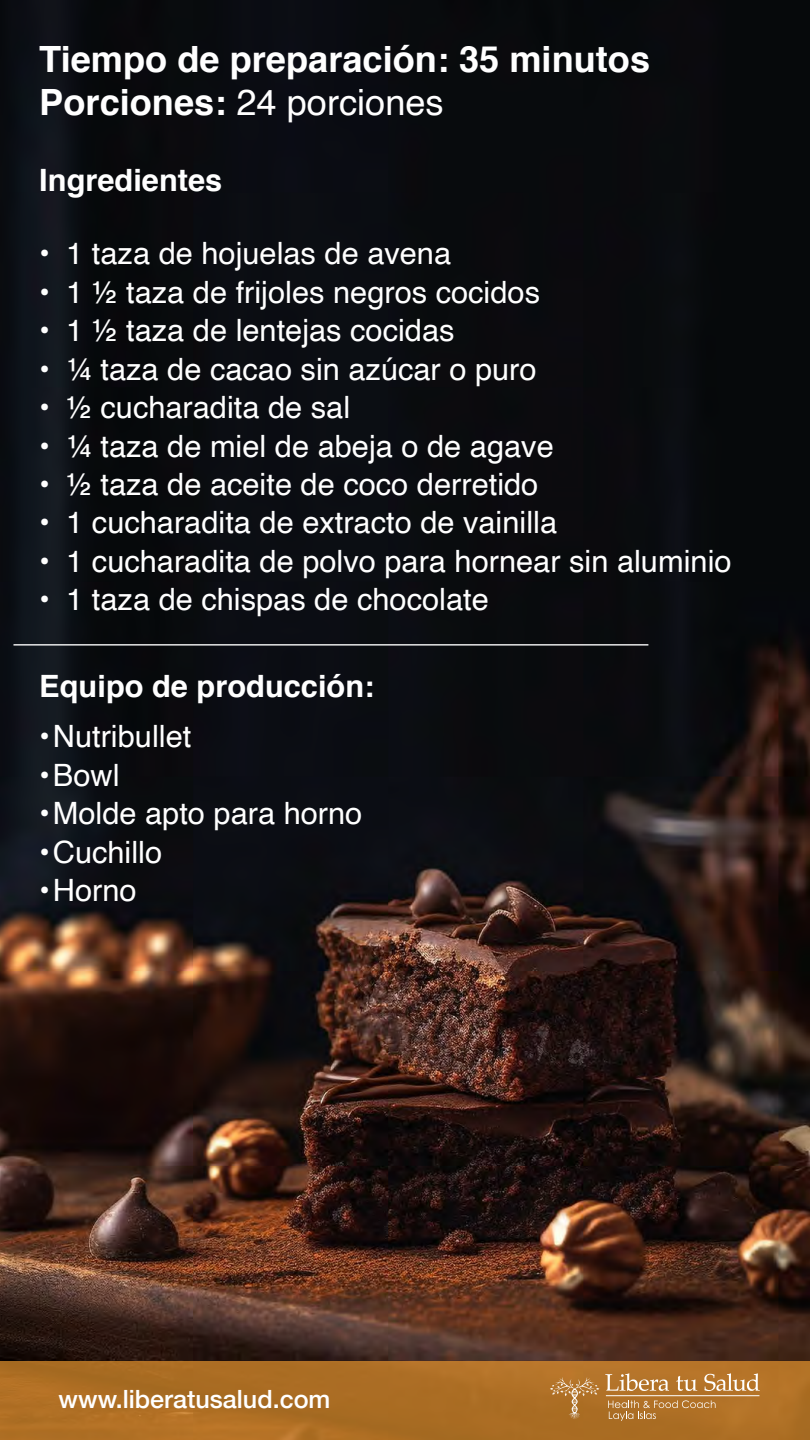
<style>
.page{position:relative;width:810px;height:1440px;background:#fff}
.page>*{position:absolute;margin:0;border:0;box-sizing:border-box;transform-origin:0 0}
.t1{font:700 36.22px/43.4px "Helvetica";color:#fff}
.t2{font:30.75px "Helvetica";color:#fff}
.t3{font:700 30.75px "Helvetica";color:#fff}
.t4{font:500 25.12px "Helvetica Neue";color:#fff}
.s1{font-weight:400}
</style>
<div class="page">
<img style="left:0;top:0;width:810px;height:1361px">
<hr style="left:13px;top:644px;width:635px;height:2px;background:#fff">
<div style="left:0;top:1361px;width:810px;height:79px;background:#ac6d24"></div>
<svg style="left:608px;top:1400px;width:108px;height:21px"></svg>
<svg style="left:605px;top:1373px;width:64px;height:18px"></svg>
<svg style="left:676px;top:1376px;width:21px;height:15px"></svg>
<svg style="left:704px;top:1373px;width:56px;height:18px"></svg>
<svg style="left:550px;top:1377px;width:49px;height:42px"></svg>
<hr style="left:606px;top:1395px;width:153px;height:1px;background:#fff">
<p class="t1" style="left:39px;top:38px;width:612px">Tiempo de preparación: 35 minutos<br>Porciones: <span class="s1">24 porciones</span></p>
<p class="t3" style="left:39px;top:155px;width:184px">Ingredientes</p>
<p class="t2" style="left:39px;top:230px;width:413px">• 1 taza de hojuelas de avena</p>
<p class="t2" style="left:39px;top:268px;width:502px">• 1 ½ taza de frijoles negros cocidos</p>
<p class="t2" style="left:39px;top:307px;width:417px">• 1 ½ taza de lentejas cocidas</p>
<p class="t2" style="left:39px;top:345px;width:499px">• ¼ taza de cacao sin azúcar o puro</p>
<p class="t2" style="left:39px;top:384px;width:312px">• ½ cucharadita de sal</p>
<p class="t2" style="left:39px;top:422px;width:516px">• ¼ taza de miel de abeja o de agave</p>
<p class="t2" style="left:39px;top:461px;width:501px">• ½ taza de aceite de coco derretido</p>
<p class="t2" style="left:39px;top:499px;width:519px">• 1 cucharadita de extracto de vainilla</p>
<p class="t2" style="left:39px;top:537px;width:694px">• 1 cucharadita de polvo para hornear sin aluminio</p>
<p class="t2" style="left:39px;top:576px;width:451px">• 1 taza de chispas de chocolate</p>
<p class="t3" style="left:39px;top:661px;width:337px">Equipo de producción:</p>
<p class="t2" style="left:39px;top:713px;width:154px">•Nutribullet</p>
<p class="t2" style="left:39px;top:751px;width:82px">•Bowl</p>
<p class="t2" style="left:39px;top:790px;width:325px">•Molde apto para horno</p>
<p class="t2" style="left:39px;top:828px;width:124px">•Cuchillo</p>
<p class="t2" style="left:39px;top:867px;width:99px">•Horno</p>
<p class="t4" style="left:59px;top:1378px;width:273px">www.liberatusalud.com</p>
</div>
